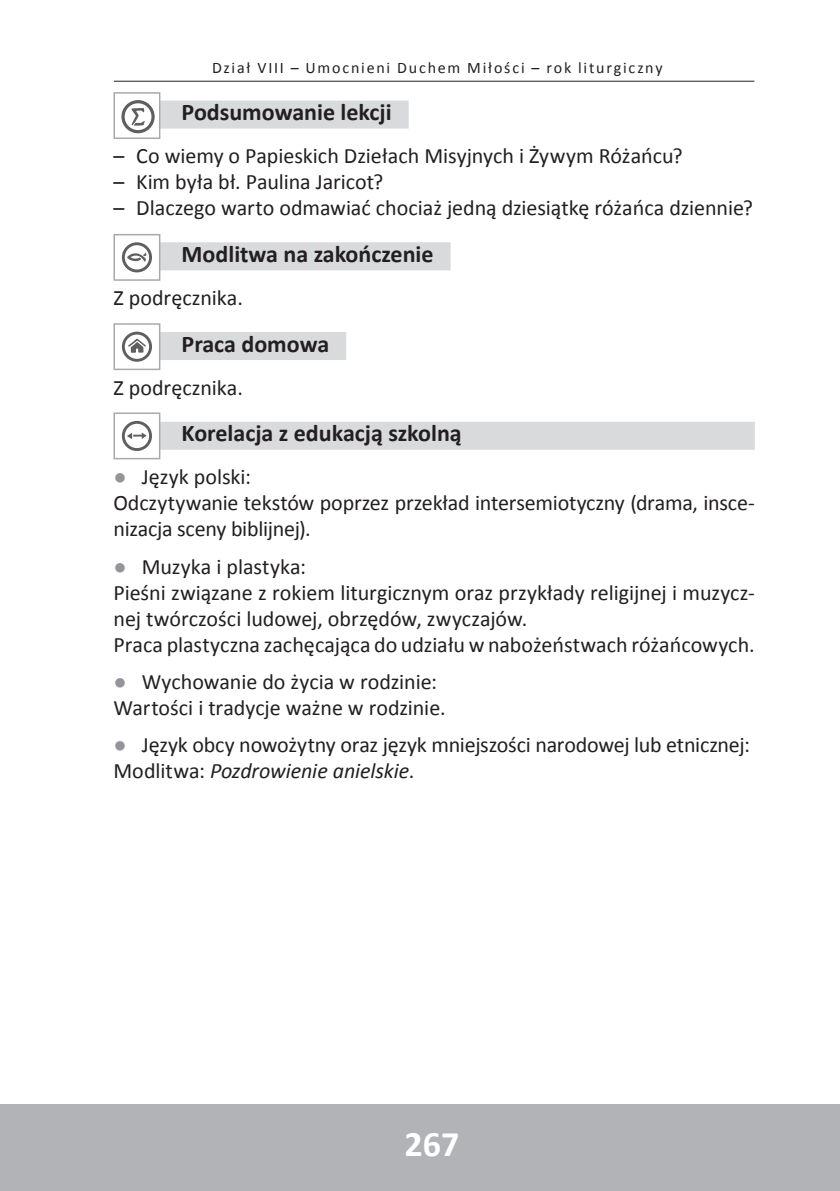
<style>
.page{position:relative;width:840px;height:1191px;background:#fff}
.page>*{position:absolute;margin:0;border:0;box-sizing:border-box;transform-origin:0 0}
.t1{font:700 36px "Calibri";color:#fff}
.t2{font:700 24px "Calibri";color:#231f20}
.t3{font:22px/26px "Calibri";letter-spacing:-.005em;color:#231f20}
.t4{font:16px "Calibri";letter-spacing:.11em;color:#231f20}
.s1{font-family:"Arial";color:#939598}
.s2{font-style:italic}
</style>
<div class="page">
<hr style="left:0;top:1104px;width:1px;height:87px;background:#b2b3b7">
<div style="left:1px;top:1104px;width:838px;height:87px;background:#b2b3b7"></div>
<hr style="left:114px;top:81px;width:640px;height:1px;background:#231f20">
<div style="left:159px;top:101px;width:249px;height:28px;background:#d9dadc"></div>
<div style="left:159px;top:242px;width:291px;height:28px;background:#d9dadc"></div>
<div style="left:159px;top:332px;width:187px;height:28px;background:#d9dadc"></div>
<div style="left:159px;top:422px;width:595px;height:28px;background:#d9dadc"></div>
<div style="left:113px;top:92px;width:47px;height:47px;border:2px solid #a8a9ad"></div>
<div style="left:116px;top:94px;width:42px;height:43px;background:#fff"></div>
<svg style="left:121px;top:100px;width:33px;height:33px"></svg>
<svg style="left:122px;top:332px;width:30px;height:30px"></svg>
<div style="left:113px;top:323px;width:47px;height:47px;border:2px solid #a8a9ad"></div>
<svg style="left:122px;top:421px;width:30px;height:30px"></svg>
<div style="left:113px;top:412px;width:47px;height:47px;border:2px solid #a8a9ad"></div>
<svg style="left:122px;top:242px;width:30px;height:30px"></svg>
<div style="left:113px;top:234px;width:47px;height:47px;border:2px solid #a8a9ad"></div>
<p class="t4" style="left:212px;top:58px;width:452px">Dział VIII – Umocnieni Duchem Miłości – rok liturgiczny</p>
<p class="t2" style="left:181px;top:97px;width:211px">Podsumowanie lekcji</p>
<p class="t3" style="left:113px;top:143px;width:570px">– Co wiemy o Papieskich Dziełach Misyjnych i Żywym Różańcu?</p>
<p class="t3" style="left:113px;top:169px;width:271px">– Kim była bł. Paulina Jaricot?</p>
<p class="t3" style="left:113px;top:195px;width:640px">– Dlaczego warto odmawiać chociaż jedną dziesiątkę różańca dziennie?</p>
<p class="t2" style="left:181px;top:238px;width:253px">Modlitwa na zakończenie</p>
<p class="t3" style="left:113px;top:284px;width:131px">Z podręcznika.</p>
<p class="t2" style="left:181px;top:328px;width:149px">Praca domowa</p>
<p class="t3" style="left:113px;top:374px;width:131px">Z podręcznika.</p>
<p class="t2" style="left:181px;top:418px;width:281px">Korelacja z edukacją szkolną</p>
<p class="t3" style="left:113px;top:464px;width:642px"><span class="s1">●</span> Język polski:<br>Odczytywanie tekstów poprzez przekład intersemiotyczny (drama, insce&shy;nizacja sceny biblijnej).</p>
<p class="t3" style="left:113px;top:553px;width:642px"><span class="s1">●</span> Muzyka i plastyka:<br>Pieśni związane z rokiem liturgicznym oraz przykłady religijnej i muzycz&shy;nej twórczości ludowej, obrzędów, zwyczajów.<br>Praca plastyczna zachęcająca do udziału w nabożeństwach różańcowych.</p>
<p class="t3" style="left:113px;top:669px;width:333px"><span class="s1">●</span> Wychowanie do życia w rodzinie:<br>Wartości i tradycje ważne w rodzinie.</p>
<p class="t3" style="left:113px;top:732px;width:637px"><span class="s1">●</span> Język obcy nowożytny oraz język mniejszości narodowej lub etnicznej:<br>Modlitwa: <span class="s2">Pozdrowienie anielskie</span>.</p>
<h1 class="t1" style="left:404px;top:1120px;width:56px">267</h1>
</div>
